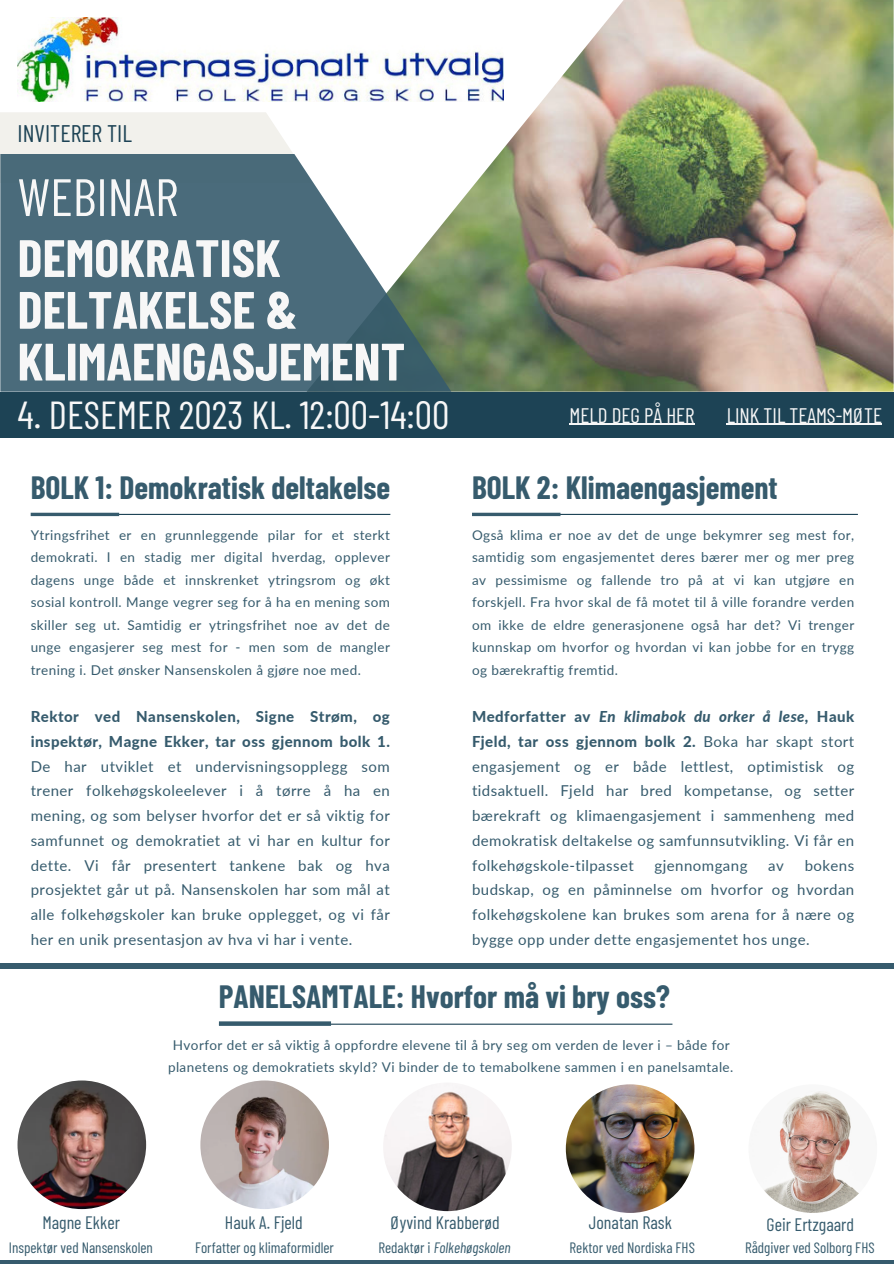
<style>
.page{position:relative;width:894px;height:1264px;background:#fff}
.page>*{position:absolute;margin:0;border:0;box-sizing:border-box;transform-origin:0 0}
.t1{font:700 52.5px/51.8px "Barlow Condensed";color:#f7f7f7}
.t2{font:52.5px "Barlow Condensed";color:#f7f7f7}
.t3{font:39px "Barlow Condensed";color:#f7f7f7}
.t4{font:700 31.5px "Barlow Condensed";color:#365b6d}
.t5{font:24px "Barlow Condensed";color:#1d4355}
.t6{font:21px "Barlow Condensed";color:#f7f7f7}
.t7{font:18px "Barlow Condensed";color:#365b6d}
.t8{font:15px/24.8px "Lato";letter-spacing:.03em;color:#365b6d;text-align:justify}
.t9{font:15px "Barlow Condensed";color:#365b6d}
.t10{font:italic 15px "Barlow Condensed";color:#365b6d}
.t11{font:13.5px/22.5px "Lato";letter-spacing:.03em;color:#365b6d;text-align:justify}
.s1{font-weight:800}
.s2{font-weight:800;font-style:italic}
.s3{font-style:normal}
</style>
<div class="page">
<div style="left:0;top:112px;width:293px;height:42px;background:#f2f1ec"></div>
<img style="left:306px;top:0;width:587px;height:391px">
<div style="left:0;top:391px;width:893px;height:46px;background:#1d4355"></div>
<svg style="left:0;top:154px;width:451px;height:237px;background:#607d87"></svg>
<div style="left:0;top:963px;width:893px;height:5px;background:#365b6d"></div>
<hr style="left:32px;top:514px;width:358px;height:1px;background:#1d4355">
<hr style="left:500px;top:514px;width:357px;height:1px;background:#1d4355">
<svg style="left:31px;top:512px;width:88px;height:4px"></svg>
<svg style="left:472px;top:512px;width:88px;height:4px"></svg>
<img style="left:17px;top:17px;width:486px;height:84px">
<hr style="left:219px;top:1023px;width:453px;height:1px;background:#1d4355">
<svg style="left:219px;top:1021px;width:112px;height:4px"></svg>
<img style="left:565px;top:1084px;width:129px;height:128px;border-radius:50%">
<img style="left:200px;top:1080px;width:129px;height:128px;border-radius:50%">
<img style="left:383px;top:1082px;width:128px;height:129px;border-radius:50%">
<img style="left:17px;top:1080px;width:129px;height:128px;border-radius:50%">
<img style="left:748px;top:1084px;width:128px;height:128px;border-radius:50%">
<hr style="left:569px;top:423px;width:125px;height:2px;background:#f7f7f7">
<hr style="left:0;top:1260px;width:893px;height:3px;background:#365b6d">
<hr style="left:726px;top:423px;width:155px;height:2px;background:#f7f7f7">
<p class="t5" style="left:17px;top:118px;width:116px">INVITERER TIL</p>
<p class="t2" style="left:17px;top:163px;width:162px">WEBINAR</p>
<p class="t1" style="left:17px;top:230px;width:281px">DEMOKRATISK<br>DELTAKELSE &amp;</p>
<p class="t1" style="left:17px;top:333px;width:389px">KLIMAENGASJEMENT</p>
<p class="t3" style="left:17px;top:389px;width:433px">4. DESEMER 2023 KL. 12:00-14:00</p>
<p class="t6" style="left:569px;top:401px;width:126px">MELD DEG PÅ HER</p>
<p class="t6" style="left:726px;top:401px;width:157px">LINK TIL TEAMS-MØTE</p>
<p class="t4" style="left:31px;top:468px;width:361px">BOLK 1: Demokratisk deltakelse</p>
<p class="t4" style="left:472px;top:468px;width:307px">BOLK 2: Klimaengasjement</p>
<p class="t11" style="left:31px;top:523px;width:360px">Ytringsfrihet er en grunnleggende pilar for et sterkt demokrati. I en stadig mer digital hverdag, opplever dagens unge både et innskrenket ytringsrom og økt sosial kontroll. Mange vegrer seg for å ha en mening som skiller seg ut. Samtidig er ytringsfrihet noe av det de unge engasjerer seg mest for - men som de mangler trening i. Det ønsker Nansenskolen å gjøre noe med.</p>
<p class="t8" style="left:31px;top:704px;width:360px"><span class="s1">Rektor ved Nansenskolen, Signe Strøm, og inspektør, Magne Ekker, tar oss gjennom bolk 1.<br></span>De har utviklet et undervisningsopplegg som trener folkehøgskoleelever i å tørre å ha en mening, og som belyser hvorfor det er så viktig for samfunnet og demokratiet at vi har en kultur for dette. Vi får presentert tankene bak og hva prosjektet går ut på. Nansenskolen har som mål at alle folkehøgskoler kan bruke opplegget, og vi får her en unik presentasjon av hva vi har i vente.</p>
<p class="t11" style="left:472px;top:523px;width:383px">Også klima er noe av det de unge bekymrer seg mest for, samtidig som engasjementet deres bærer mer og mer preg av pessimisme og fallende tro på at vi kan utgjøre en forskjell. Fra hvor skal de få motet til å ville forandre verden om ikke de eldre generasjonene også har det? Vi trenger kunnskap om hvorfor og hvordan vi kan jobbe for en trygg og bærekraftig fremtid.</p>
<p class="t8" style="left:472px;top:704px;width:383px"><span class="s1">Medforfatter av</span> <span class="s2">En klimabok du orker å lese,</span> <span class="s1">Hauk Fjeld, tar oss gjennom bolk 2.</span> Boka har skapt stort engasjement og er både lettlest, optimistisk og tidsaktuell. Fjeld har bred kompetanse, og setter bærekraft og klimaengasjement i sammenheng med demokratisk deltakelse og samfunnsutvikling. Vi får en folkehøgskole-tilpasset</p>
<p class="t8" style="left:472px;top:852px;width:383px;text-indent:332px">bokens budskap, og en påminnelse om hvorfor og hvordan folkehøgskolene kan brukes som arena for å nære og bygge opp under dette engasjementet hos unge.</p>
<p class="t8" style="left:654px;top:852px;width:94px">gjennomgang</p>
<p class="t8" style="left:768px;top:852px;width:17px">av</p>
<p class="t4" style="left:219px;top:976px;width:452px">PANELSAMTALE: Hvorfor må vi bry oss?</p>
<p class="t11" style="left:168px;top:1033px;width:566px;text-align:center">Hvorfor det er så viktig å oppfordre elevene til å bry seg om verden de lever i – både for planetens og demokratiets skyld? Vi binder de to temabolkene sammen i en panelsamtale.</p>
<p class="t7" style="left:42px;top:1211px;width:79px">Magne Ekker</p>
<p class="t7" style="left:225px;top:1211px;width:79px">Hauk A. Fjeld</p>
<p class="t7" style="left:390px;top:1211px;width:111px">Øyvind Krabberød</p>
<p class="t7" style="left:588px;top:1211px;width:85px">Jonatan Rask</p>
<p class="t7" style="left:766px;top:1213px;width:89px">Geir Ertzgaard</p>
<p class="t9" style="left:9px;top:1237px;width:145px">Inspektør ved Nansenskolen</p>
<p class="t9" style="left:195px;top:1237px;width:140px">Forfatter og klimaformidler</p>
<p class="t10" style="left:378px;top:1237px;width:134px"><span class="s3">Redaktør i</span> Folkehøgskolen</p>
<p class="t9" style="left:569px;top:1237px;width:127px">Rektor ved Nordiska FHS</p>
<p class="t9" style="left:745px;top:1237px;width:131px">Rådgiver ved Solborg FHS</p>
</div>
